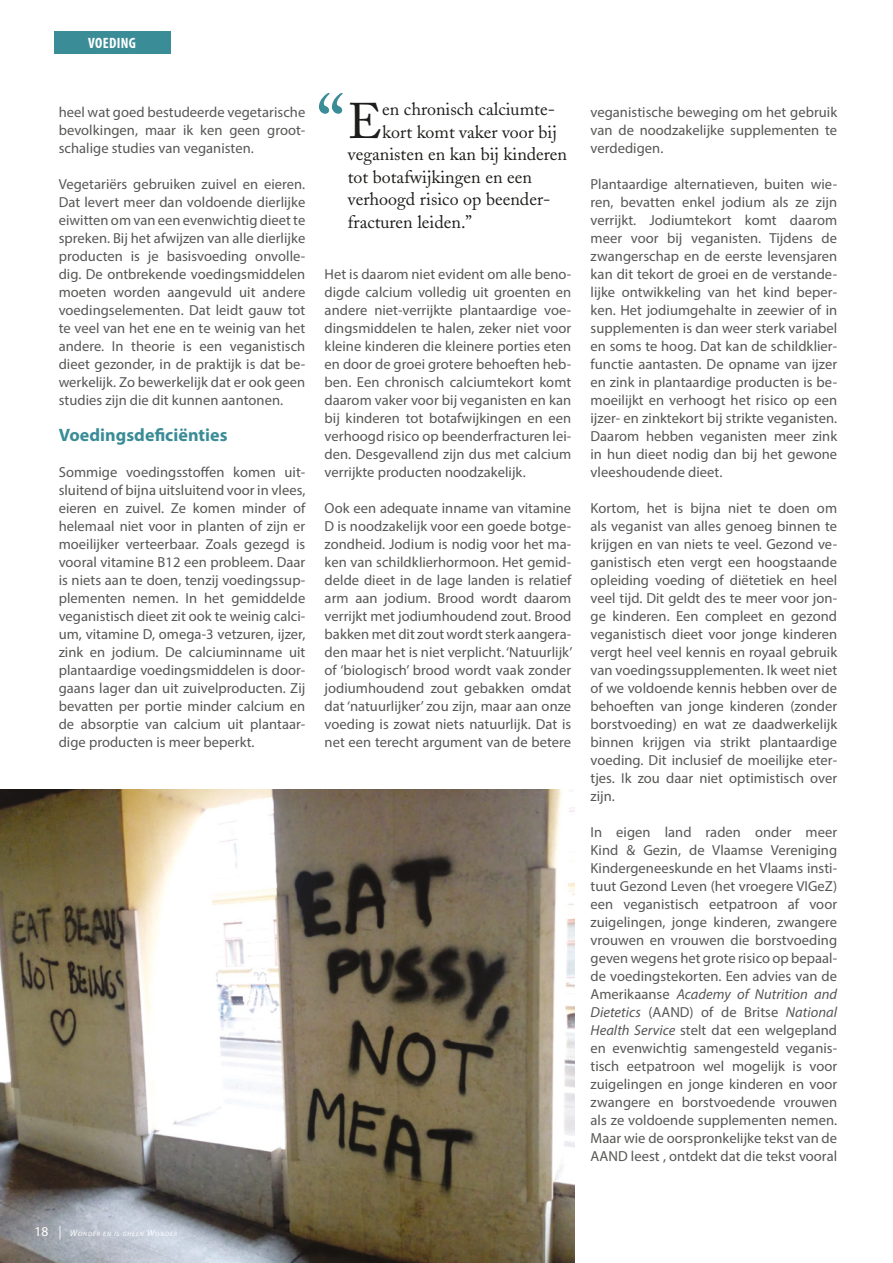
<style>
.page{position:relative;width:893px;height:1263px;background:#fff}
.page>*{position:absolute;margin:0;border:0;box-sizing:border-box;transform-origin:0 0}
.t1{font:79.35px "Adobe Caslon";color:#3a8c96}
.t2{font:49.65px "Adobe Caslon";color:#1d1d1b}
.t3{font:18px "Adobe Caslon";color:#1d1d1b}
.t4{font:700 18px "Myriad Pro";letter-spacing:.005em;color:#3a8c96}
.t5{font:700 condensed 15px "Myriad Pro";letter-spacing:.02em;color:#fff}
.t6{font:14.55px/18px "Myriad Pro";letter-spacing:.005em;color:#575756;text-align:justify}
.t7{font:italic 6.3px "Myriad Pro";letter-spacing:.13em;color:#fff}
.s1{font-style:italic}
.s2{font-style:normal;font-size:13.5px}
.s3{font-size:13.5px}
.s4{font-size:9px}
</style>
<div class="page">
<img style="left:0;top:789px;width:574px;height:474px">
<div style="left:54px;top:31px;width:116px;height:23px;background:#3a8c96"></div>
<p class="t5" style="left:71px;top:34px;width:54px">JHOURNALI</p>
<p class="t5" style="left:80px;top:34px;width:55px">OOFDARTI</p>
<p class="t5" style="left:88px;top:34px;width:66px">VOEDINGSTIKEEKL</p>
<p class="t6" style="left:59px;top:103px;width:248px">heel wat goed bestudeerde vegetarische bevolkingen, maar ik ken geen groot&shy;schalige studies van veganisten.</p>
<p class="t6" style="left:59px;top:175px;width:248px">Vegetariërs gebruiken zuivel en eieren.<br>Dat levert meer dan voldoende dierlijke eiwitten om van een evenwichtig dieet te spreken. Bij het afwijzen van alle dierlijke producten is je basisvoeding onvolle&shy;dig. De ontbrekende voedingsmiddelen moeten worden aangevuld uit andere voedingselementen. Dat leidt gauw tot te veel van het ene en te weinig van het andere. In theorie is een veganistisch dieet gezonder, in de praktijk is dat be&shy;werkelijk. Zo bewerkelijk dat er ook geen studies zijn die dit kunnen aantonen.</p>
<p class="t4" style="left:59px;top:423px;width:170px">Voedingsdeficiënties</p>
<p class="t6" style="left:59px;top:463px;width:248px">Sommige voedingsstoffen komen uit&shy;sluitend of bijna uitsluitend voor in vlees, eieren en zuivel. Ze komen minder of helemaal niet voor in planten of zijn er moeilijker verteerbaar. Zoals gezegd is vooral vitamine B12 een probleem. Daar is niets aan te doen, tenzij voedingssup&shy;plementen nemen. In het gemiddelde veganistisch dieet zit ook te weinig calci&shy;um, vitamine D, omega-3 vetzuren, ijzer, zink en jodium. De calciuminname uit plantaardige voedingsmiddelen is door&shy;gaans lager dan uit zuivelproducten. Zij bevatten per portie minder calcium en de absorptie van calcium uit plantaar&shy;dige producten is meer beperkt.</p>
<h1 class="t1" style="left:316px;top:77px;width:30px">“</h1>
<h2 class="t2" style="left:348px;top:92px;width:36px">E</h2>
<p class="t3" style="left:382px;top:99px;width:174px">en chronisch calciumte-</p>
<p class="t3" style="left:382px;top:121px;width:176px">kort komt vaker voor bij</p>
<p class="t3" style="left:348px;top:144px;width:221px">veganisten en kan bij kinderen</p>
<p class="t3" style="left:348px;top:166px;width:186px">tot botafwijkingen en een</p>
<p class="t3" style="left:348px;top:189px;width:204px">verhoogd risico op beender-</p>
<p class="t3" style="left:348px;top:211px;width:126px">fracturen leiden.”</p>
<p class="t6" style="left:325px;top:265px;width:248px">Het is daarom niet evident om alle beno&shy;digde calcium volledig uit groenten en andere niet-verrijkte plantaardige voe&shy;dingsmiddelen te halen, zeker niet voor kleine kinderen die kleinere porties eten en door de groei grotere behoeften heb&shy;ben. Een chronisch calciumtekort komt daarom vaker voor bij veganisten en kan bij kinderen tot botafwijkingen en een verhoogd risico op beenderfracturen lei&shy;den. Desgevallend zijn dus met calcium verrijkte producten noodzakelijk.</p>
<p class="t6" style="left:325px;top:499px;width:249px">Ook een adequate inname van vitamine D is noodzakelijk voor een goede botge&shy;zondheid. Jodium is nodig voor het ma&shy;ken van schildklierhormoon. Het gemid&shy;delde dieet in de lage landen is relatief arm aan jodium. Brood wordt daarom verrijkt met jodiumhoudend zout. Brood bakken met dit zout wordt sterk aangera&shy;den maar het is niet verplicht. ‘Natuurlijk’ of ‘biologisch’ brood wordt vaak zonder jodiumhoudend zout gebakken omdat dat ‘natuurlijker’ zou zijn, maar aan onze voeding is zowat niets natuurlijk. Dat is net een terecht argument van de betere</p>
<p class="t6" style="left:590px;top:103px;width:248px">veganistische beweging om het gebruik van de noodzakelijke supplementen te verdedigen.</p>
<p class="t6" style="left:590px;top:175px;width:248px">Plantaardige alternatieven, buiten wie&shy;ren, bevatten enkel jodium als ze zijn verrijkt. Jodiumtekort komt daarom meer voor bij veganisten. Tijdens de zwangerschap en de eerste levensjaren kan dit tekort de groei en de verstande&shy;lijke ontwikkeling van het kind beper&shy;ken. Het jodiumgehalte in zeewier of in supplementen is dan weer sterk variabel en soms te hoog. Dat kan de schildklier&shy;functie aantasten. De opname van ijzer en zink in plantaardige producten is be&shy;moeilijkt en verhoogt het risico op een ijzer- en zinktekort bij strikte veganisten.<br>Daarom hebben veganisten meer zink in hun dieet nodig dan bij het gewone vleeshoudende dieet.</p>
<p class="t6" style="left:590px;top:499px;width:248px">Kortom, het is bijna niet te doen om als veganist van alles genoeg binnen te krijgen en van niets te veel. Gezond ve&shy;ganistisch eten vergt een hoogstaande opleiding voeding of diëtetiek en heel veel tijd. Dit geldt des te meer voor jon&shy;ge kinderen. Een compleet en gezond veganistisch dieet voor jonge kinderen vergt heel veel kennis en royaal gebruik van voedingssupplementen. Ik weet niet of we voldoende kennis hebben over de behoeften van jonge kinderen (zonder borstvoeding) en wat ze daadwerkelijk binnen krijgen via strikt plantaardige voeding. Dit inclusief de moeilijke eter&shy;tjes. Ik zou daar niet optimistisch over zijn.</p>
<p class="t6" style="left:590px;top:823px;width:248px">In eigen land raden onder meer Kind &amp; Gezin, de Vlaamse Vereniging Kindergeneeskunde en het Vlaams insti&shy;tuut Gezond Leven (het vroegere VIGeZ) een veganistisch eetpatroon af voor zuigelingen, jonge kinderen, zwangere vrouwen en vrouwen die borstvoeding geven wegens het grote risico op bepaal&shy;de voedingstekorten. Een advies van de Amerikaanse <span class="s1">Academy of Nutrition and Dietetics</span> (AAND) of de Britse <span class="s1">National Health Service</span> stelt dat een welgepland en evenwichtig samengesteld veganis&shy;tisch eetpatroon wel mogelijk is voor zuigelingen en jonge kinderen en voor zwangere en borstvoedende vrouwen als ze voldoende supplementen nemen.<br>Maar wie de oorspronkelijke tekst van de AAND leest , ontdekt dat die tekst vooral</p>
<p class="t7" style="left:34px;top:1230px;width:144px"><span class="s2">18</span> <span class="s3">|</span> <span class="s4">W</span>ONDER EN IS GHEEN <span class="s4">W</span>ONDER</p>
</div>
